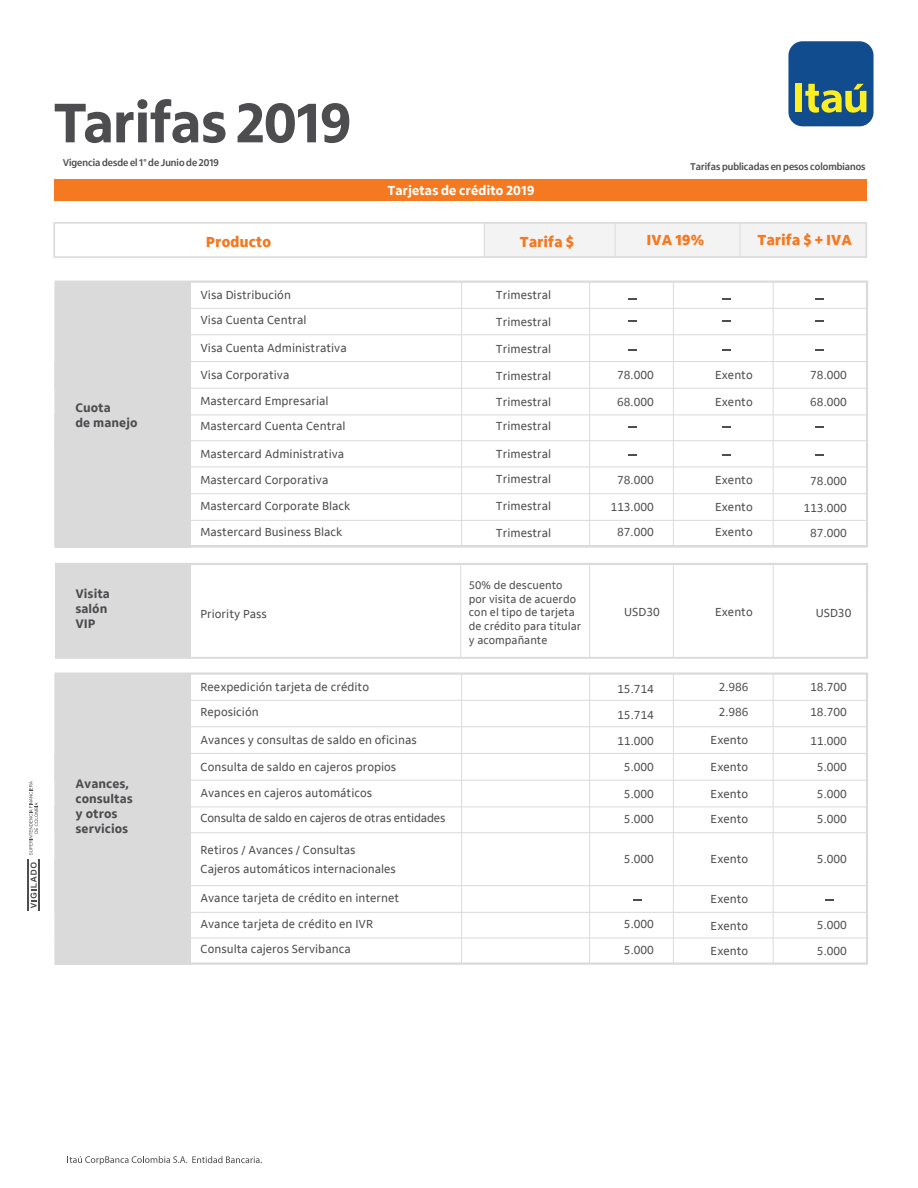
<style>
.page{position:relative;width:918px;height:1188px;background:#fff}
.page>*{position:absolute;margin:0;border:0;box-sizing:border-box;transform-origin:0 0}
.t1{font:800 57.15px "Itau Display";color:#4d4d4f}
.t2{font:800 15px "Itau Display";letter-spacing:.02em;color:#f47920}
.t3{font:800 13.5px "Itau Display";letter-spacing:.02em;color:#fff}
.t4{font:800 12.75px/15.3px "Itau Text";color:#4d4d4f}
.t5{font:12px/25.8px "Itau Text";color:#4d4d4f}
.t6{font:11.4px/13.6px "Itau Text";color:#4d4d4f}
.t7{font:700 10.05px "Itau Display";color:#4d4d4f}
</style>
<div class="page">
<hr style="left:27px;top:859px;width:1px;height:52px;background:#4d4d4f">
<hr style="left:38px;top:859px;width:1px;height:52px;background:#4d4d4f">
<svg style="left:29px;top:781px;width:9px;height:74px"></svg>
<svg style="left:30px;top:862px;width:7px;height:46px"></svg>
<div style="left:788px;top:41px;width:86px;height:85px;background:#114c8e;border-radius:14px"></div>
<div style="left:796px;top:84px;width:6px;height:28px;background:#fcee21"></div>
<svg style="left:805px;top:84px;width:61px;height:29px"></svg>
<svg style="left:69px;top:1156px;width:193px;height:9px"></svg>
<div style="left:484px;top:223px;width:382px;height:34px;background:#f4f3f4"></div>
<div style="left:53px;top:222px;width:814px;height:36px;border:2px solid #dbdadb"></div>
<hr style="left:615px;top:223px;width:1px;height:34px;background:#dbdadb">
<hr style="left:740px;top:223px;width:1px;height:35px;background:#dbdadb">
<hr style="left:484px;top:223px;width:1px;height:34px;background:#dbdadb">
<div style="left:55px;top:179px;width:812px;height:22px;background:#f47920"></div>
<svg style="left:54px;top:311px;width:814px;height:237px"></svg>
<div style="left:55px;top:282px;width:135px;height:265px;background:#dbdadb"></div>
<svg style="left:54px;top:280px;width:814px;height:31px"></svg>
<svg style="left:55px;top:672px;width:813px;height:1px"></svg>
<svg style="left:54px;top:673px;width:814px;height:18px"></svg>
<svg style="left:54px;top:691px;width:814px;height:274px"></svg>
<div style="left:55px;top:674px;width:135px;height:290px;background:#dbdadb"></div>
<hr style="left:162px;top:700px;width:705px;height:1px;background:#dbdadb">
<svg style="left:55px;top:563px;width:813px;height:18px"></svg>
<svg style="left:55px;top:581px;width:813px;height:78px"></svg>
<div style="left:55px;top:564px;width:135px;height:94px;background:#dbdadb"></div>
<h1 class="t1" style="left:53px;top:90px;width:299px">Tarifas 2019</h1>
<p class="t7" style="left:63px;top:157px;width:158px">Vigencia desde el 1° de Junio de 2019</p>
<p class="t3" style="left:387px;top:182px;width:148px">Tarjetas de crédito 2019</p>
<p class="t7" style="left:690px;top:161px;width:177px">Tarifas publicadas en pesos colombianos</p>
<p class="t4" style="left:75px;top:400px;width:64px">Cuota<br>de manejo</p>
<p class="t4" style="left:75px;top:586px;width:36px">Visita salón<br>VIP</p>
<p class="t4" style="left:75px;top:776px;width:59px">Avances, consultas y otros servicios</p>
<p class="t2" style="left:206px;top:233px;width:66px">Producto</p>
<p class="t2" style="left:520px;top:233px;width:56px">Tarifa $</p>
<p class="t2" style="left:647px;top:231px;width:59px">IVA 19%</p>
<p class="t2" style="left:758px;top:232px;width:96px">Tarifa $ + IVA</p>
<p class="t5" style="left:200px;top:282px;width:108px;line-height:25.2px">Visa Distribución<br>Visa Cuenta Central</p>
<p class="t5" style="left:200px;top:335px;width:148px">Visa Cuenta Administrativa</p>
<p class="t5" style="left:200px;top:362px;width:147px">Visa Corporativa<br>Mastercard Empresarial<br>Mastercard Cuenta Central</p>
<p class="t5" style="left:200px;top:441px;width:145px">Mastercard Administrativa</p>
<p class="t5" style="left:200px;top:467px;width:152px">Mastercard Corporativa<br>Mastercard Corporate Black<br>Mastercard Business Black</p>
<p class="t5" style="left:200px;top:601px;width:68px">Priority Pass</p>
<p class="t5" style="left:200px;top:674px;width:170px;line-height:25.2px">Reexpedición tarjeta de crédito<br>Reposición</p>
<p class="t5" style="left:200px;top:727px;width:218px">Avances y consultas de saldo en oficinas</p>
<p class="t5" style="left:200px;top:754px;width:246px">Consulta de saldo en cajeros propios<br>Avances en cajeros automáticos<br>Consulta de saldo en cajeros de otras entidades</p>
<p class="t5" style="left:200px;top:841px;width:197px;line-height:18.8px">Retiros / Avances / Consultas<br>Cajeros automáticos internacionales</p>
<p class="t5" style="left:200px;top:885px;width:200px">Avance tarjeta de crédito en internet<br>Avance tarjeta de crédito en IVR<br>Consulta cajeros Servibanca</p>
<p class="t5" style="left:496px;top:282px;width:57px">Trimestral</p>
<p class="t5" style="left:496px;top:309px;width:57px">Trimestral</p>
<p class="t5" style="left:496px;top:336px;width:57px">Trimestral</p>
<p class="t5" style="left:496px;top:364px;width:57px">Trimestral<br>Trimestral</p>
<p class="t5" style="left:496px;top:414px;width:57px">Trimestral</p>
<p class="t5" style="left:496px;top:441px;width:57px">Trimestral<br>Trimestral</p>
<p class="t5" style="left:496px;top:493px;width:57px">Trimestral</p>
<p class="t5" style="left:496px;top:520px;width:57px">Trimestral</p>
<p class="t6" style="left:469px;top:578px;width:114px">50% de descuento por visita de acuerdo con el tipo de tarjeta de crédito para titular y acompañante</p>
<p class="t5" style="left:617px;top:363px;width:38px">78.000</p>
<p class="t5" style="left:715px;top:363px;width:39px">Exento</p>
<p class="t5" style="left:617px;top:389px;width:38px">68.000</p>
<p class="t5" style="left:715px;top:389px;width:39px">Exento</p>
<p class="t5" style="left:617px;top:467px;width:38px">78.000</p>
<p class="t5" style="left:715px;top:467px;width:39px">Exento</p>
<p class="t5" style="left:611px;top:494px;width:45px">113.000</p>
<p class="t5" style="left:715px;top:494px;width:39px">Exento</p>
<p class="t5" style="left:617px;top:519px;width:38px">87.000</p>
<p class="t5" style="left:715px;top:519px;width:39px">Exento</p>
<p class="t5" style="left:810px;top:362px;width:38px">78.000</p>
<p class="t5" style="left:810px;top:390px;width:38px">68.000</p>
<p class="t5" style="left:810px;top:468px;width:38px">78.000</p>
<p class="t5" style="left:804px;top:495px;width:45px;line-height:25.2px;text-align:center">113.000<br>87.000</p>
<p class="t5" style="left:624px;top:599px;width:37px">USD30</p>
<p class="t5" style="left:816px;top:600px;width:37px">USD30</p>
<p class="t5" style="left:715px;top:599px;width:39px">Exento</p>
<p class="t5" style="left:617px;top:676px;width:38px">15.714</p>
<p class="t5" style="left:719px;top:674px;width:31px">2.986</p>
<p class="t5" style="left:810px;top:674px;width:38px">18.700</p>
<p class="t5" style="left:617px;top:702px;width:38px">15.714</p>
<p class="t5" style="left:719px;top:699px;width:31px">2.986</p>
<p class="t5" style="left:810px;top:699px;width:38px">18.700</p>
<p class="t5" style="left:617px;top:728px;width:38px">11.000</p>
<p class="t5" style="left:624px;top:755px;width:31px">5.000</p>
<p class="t5" style="left:624px;top:781px;width:31px;line-height:25.2px">5.000<br>5.000</p>
<p class="t5" style="left:711px;top:728px;width:39px">Exento</p>
<p class="t5" style="left:711px;top:754px;width:39px">Exento</p>
<p class="t5" style="left:711px;top:781px;width:39px">Exento<br>Exento</p>
<p class="t5" style="left:810px;top:728px;width:38px">11.000</p>
<p class="t5" style="left:817px;top:754px;width:31px">5.000</p>
<p class="t5" style="left:817px;top:782px;width:31px;line-height:24.8px">5.000<br>5.000</p>
<p class="t5" style="left:624px;top:846px;width:31px">5.000</p>
<p class="t5" style="left:711px;top:846px;width:39px">Exento</p>
<p class="t5" style="left:711px;top:887px;width:39px">Exento</p>
<p class="t5" style="left:817px;top:846px;width:31px">5.000</p>
<p class="t5" style="left:624px;top:911px;width:31px">5.000</p>
<p class="t5" style="left:817px;top:912px;width:31px">5.000</p>
<p class="t5" style="left:711px;top:913px;width:39px">Exento<br>Exento</p>
<p class="t5" style="left:624px;top:937px;width:31px">5.000</p>
<p class="t5" style="left:817px;top:938px;width:31px">5.000</p>
</div>
